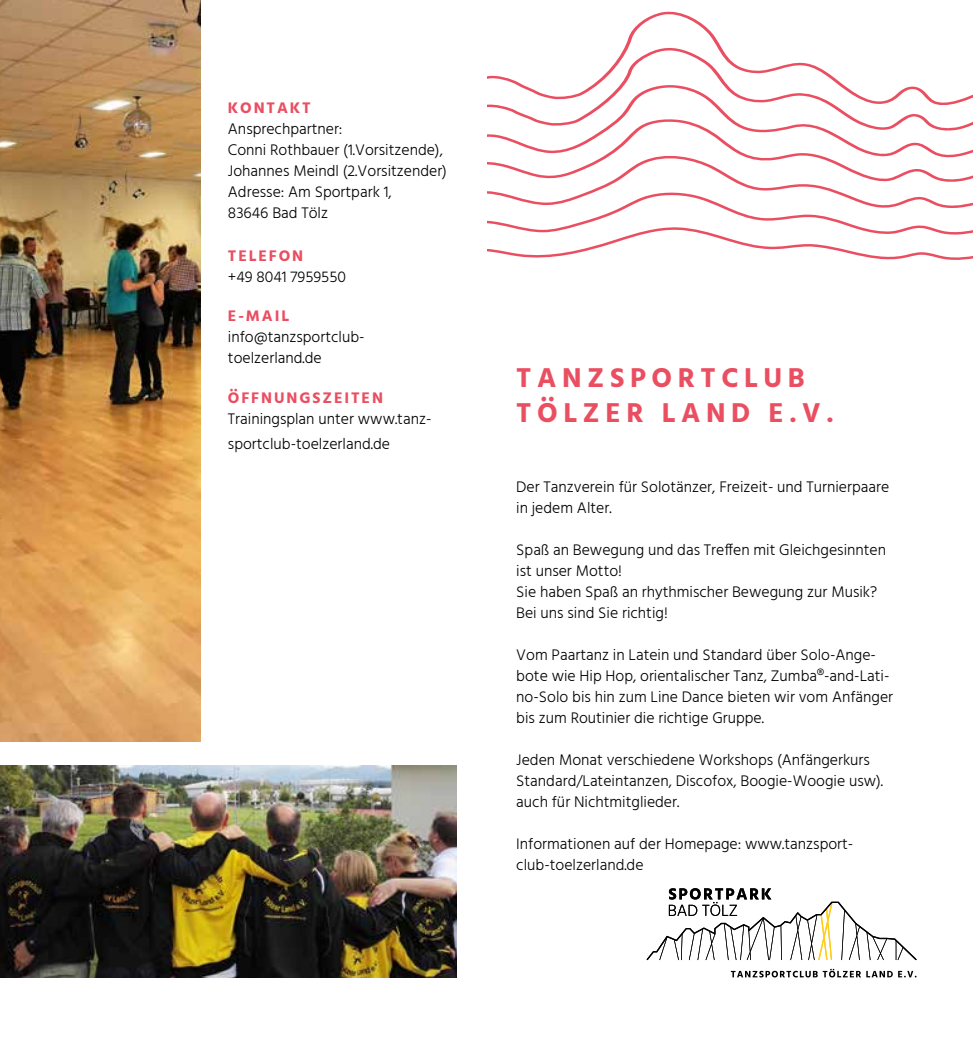
<style>
.page{position:relative;width:973px;height:1042px;background:#fff}
.page>*{position:absolute;margin:0;border:0;box-sizing:border-box;transform-origin:0 0}
.t1{font:700 28px/35px "Hind";letter-spacing:.2em;color:#ea4e61}
.t2{font:300 15.75px/21px "Hind";color:#000}
.t3{font:700 15.75px "Hind";letter-spacing:.12em;color:#ea4e61}
</style>
<div class="page">
<img style="left:0;top:0;width:201px;height:742px">
<svg style="left:487px;top:134px;width:485px;height:126px"></svg>
<svg style="left:512px;top:112px;width:460px;height:22px"></svg>
<svg style="left:487px;top:11px;width:485px;height:101px"></svg>
<img style="left:0;top:766px;width:456px;height:211px">
<svg style="left:646px;top:888px;width:270px;height:72px"></svg>
<svg style="left:730px;top:969px;width:186px;height:8px"></svg>
<p class="t3" style="left:228px;top:98px;width:84px">KONTAKT</p>
<p class="t2" style="left:228px;top:119px;width:220px">Ansprechpartner:<br>Conni Rothbauer (1.Vorsitzende),<br>Johannes Meindl (2.Vorsitzender)<br>Adresse: Am Sportpark 1,<br>83646 Bad Tölz</p>
<p class="t3" style="left:228px;top:247px;width:77px">TELEFON</p>
<p class="t2" style="left:228px;top:267px;width:119px">+49 8041 7959550</p>
<p class="t3" style="left:228px;top:306px;width:63px">E-MAIL</p>
<p class="t2" style="left:228px;top:327px;width:138px">info@tanzsportclub&shy;toelzerland.de</p>
<p class="t3" style="left:228px;top:388px;width:157px">ÖFFNUNGSZEITEN</p>
<p class="t2" style="left:228px;top:407px;width:205px;line-height:24.5px">Trainingsplan unter www.tanz&shy;sportclub-toelzerland.de</p>
<h1 class="t1" style="left:516px;top:360px;width:319px">TANZSPORTCLUB<br>TÖLZER LAND E.V.</h1>
<p class="t2" style="left:516px;top:477px;width:374px">Der Tanzverein für Solotänzer, Freizeit- und Turnierpaare in jedem Alter.</p>
<p class="t2" style="left:516px;top:540px;width:371px">Spaß an Bewegung und das Treffen mit Gleichgesinnten ist unser Motto!<br>Sie haben Spaß an rhythmischer Bewegung zur Musik?<br>Bei uns sind Sie richtig!</p>
<p class="t2" style="left:516px;top:644px;width:378px">Vom Paartanz in Latein und Standard über Solo-Ange&shy;bote wie Hip Hop, orientalischer Tanz, Zumba®-and-Lati&shy;no-Solo bis hin zum Line Dance bieten wir vom Anfänger bis zum Routinier die richtige Gruppe.</p>
<p class="t2" style="left:516px;top:749px;width:368px">Jeden Monat verschiedene Workshops (Anfängerkurs<br>Standard/Lateintanzen, Discofox, Boogie-Woogie usw). auch für Nichtmitglieder.</p>
<p class="t2" style="left:516px;top:833px;width:338px">Informationen auf der Homepage: www.tanzsport&shy;club-toelzerland.de</p>
</div>
